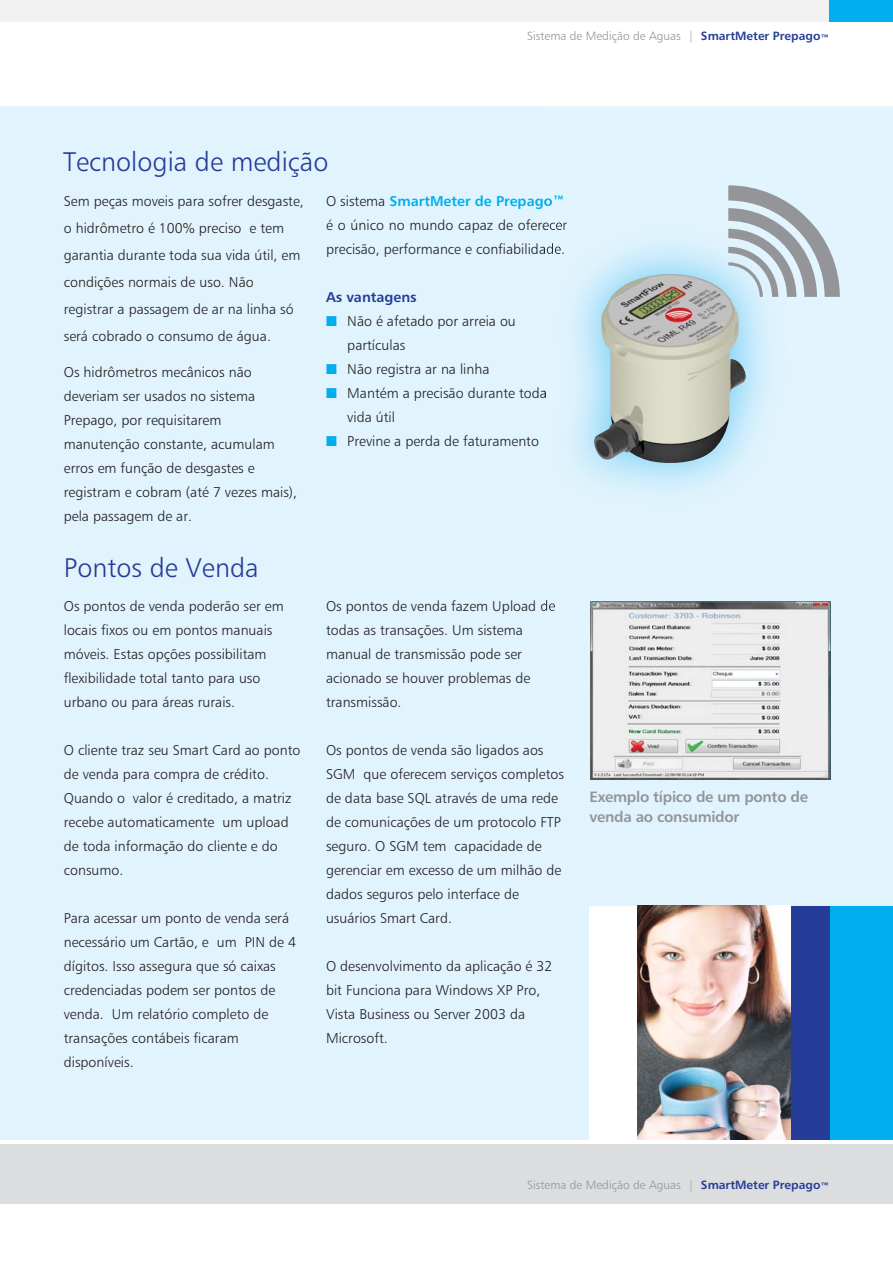
<style>
.page{position:relative;width:893px;height:1263px;background:#fff}
.page>*{position:absolute;margin:0;border:0;box-sizing:border-box;transform-origin:0 0}
.t1{font:27px "Humanist 777 BT Light B";color:#253c98}
.t2{font:15px/19.5px "Humanist 777 BT Bold B";letter-spacing:-.02em;color:#939598}
.t3{font:14.25px/24px "Humanist 777 BT Light B";color:#231f20}
.t4{font:14.25px "Humanist 777 BT Bold B";color:#00aeef}
.t5{font:14.25px "Humanist 777 BT Bold B";color:#253c98}
.t6{font:12px "Humanist 777 BT Light B";color:#939598}
.s1{font-family:"Humanist 777 BT Bold B";color:#253c98}
.s2{font-family:"Humanist 777 BT Light B";color:#231f20}
.s3{color:#00aeef}
</style>
<div class="page">
<div style="left:0;top:106px;width:892px;height:1034px;background:#e1f4fd"></div>
<div style="left:589px;top:906px;width:108px;height:234px;background:#fff"></div>
<div style="left:0;top:0;width:892px;height:21px;background:#f1f1f2"></div>
<div style="left:0;top:1144px;width:892px;height:59px;background:#dcddde"></div>
<div style="left:829px;top:0;width:63px;height:21px;background:#00aeef"></div>
<div style="left:829px;top:906px;width:63px;height:234px;background:#00aeef"></div>
<div style="left:638px;top:906px;width:191px;height:234px;background:#253c98"></div>
<img style="left:638px;top:906px;width:152px;height:234px">
<img style="left:590px;top:637px;width:241px;height:142px">
<img style="left:544px;top:106px;width:223px;height:505px">
<img style="left:590px;top:601px;width:241px;height:36px">
<img style="left:594px;top:274px;width:152px;height:189px">
<svg style="left:728px;top:185px;width:112px;height:112px"></svg>
<h1 class="t1" style="left:63px;top:151px;width:267px">Tecnologia de medição</h1>
<p class="t6" style="left:527px;top:31px;width:304px">Sistema de Medição de Aguas | <span class="s1">SmartMeter Prepago</span><sub>™</sub></p>
<p class="t3" style="left:64px;top:189px;width:242px;line-height:27px">Sem peças moveis para sofrer desgaste, o hidrômetro é 100% preciso e tem garantia durante toda sua vida útil, em condições normais de uso. Não registrar a passagem de ar na linha só será cobrado o consumo de água.</p>
<p class="t3" style="left:64px;top:361px;width:235px">Os hidrômetros mecânicos não deveriam ser usados no sistema<br>Prepago, por requisitarem manutenção constante, acumulam erros em função de desgastes e registram e cobram (até 7 vezes mais), pela passagem de ar.</p>
<h1 class="t1" style="left:64px;top:557px;width:196px">Pontos de Venda</h1>
<p class="t3" style="left:64px;top:595px;width:221px">Os pontos de venda poderão ser em locais fixos ou em pontos manuais móveis. Estas opções possibilitam flexibilidade total tanto para uso urbano ou para áreas rurais.</p>
<p class="t3" style="left:64px;top:739px;width:238px">O cliente traz seu Smart Card ao ponto de venda para compra de crédito.<br>Quando o valor é creditado, a matriz recebe automaticamente um upload de toda informação do cliente e do consumo.</p>
<p class="t3" style="left:64px;top:907px;width:234px">Para acessar um ponto de venda será necessário um Cartão, e um PIN de 4 dígitos. Isso assegura que só caixas credenciadas podem ser pontos de venda. Um relatório completo de transações contábeis ficaram disponíveis.</p>
<p class="t4" style="left:326px;top:195px;width:240px"><span class="s2">O sistema</span> SmartMeter de Prepago™</p>
<p class="t3" style="left:326px;top:214px;width:242px">é o único no mundo capaz de oferecer precisão, performance e confiabilidade.</p>
<p class="t5" style="left:326px;top:291px;width:92px">As vantagens</p>
<p class="t3" style="left:347px;top:310px;width:170px;text-indent:-21px"><span class="s3">■</span> Não é afetado por arreia ou partículas</p>
<p class="t3" style="left:326px;top:358px;width:165px"><span class="s3">■</span> Não registra ar na linha</p>
<p class="t3" style="left:347px;top:382px;width:201px;text-indent:-21px"><span class="s3">■</span> Mantém a precisão durante toda vida útil</p>
<p class="t3" style="left:326px;top:430px;width:214px"><span class="s3">■</span> Previne a perda de faturamento</p>
<p class="t3" style="left:326px;top:595px;width:231px">Os pontos de venda fazem Upload de todas as transações. Um sistema manual de transmissão pode ser acionado se houver problemas de transmissão.</p>
<p class="t3" style="left:326px;top:739px;width:239px">Os pontos de venda são ligados aos<br>SGM que oferecem serviços completos de data base SQL através de uma rede de comunicações de um protocolo FTP seguro. O SGM tem capacidade de gerenciar em excesso de um milhão de dados seguros pelo interface de usuários Smart Card.</p>
<p class="t3" style="left:326px;top:955px;width:228px">O desenvolvimento da aplicação é 32 bit Funciona para Windows XP Pro,<br>Vista Business ou Server 2003 da<br>Microsoft.</p>
<p class="t2" style="left:589px;top:788px;width:220px">Exemplo típico de um ponto de venda ao consumidor</p>
<p class="t6" style="left:527px;top:1180px;width:304px">Sistema de Medição de Aguas | <span class="s1">SmartMeter Prepago</span><sub>™</sub></p>
</div>
